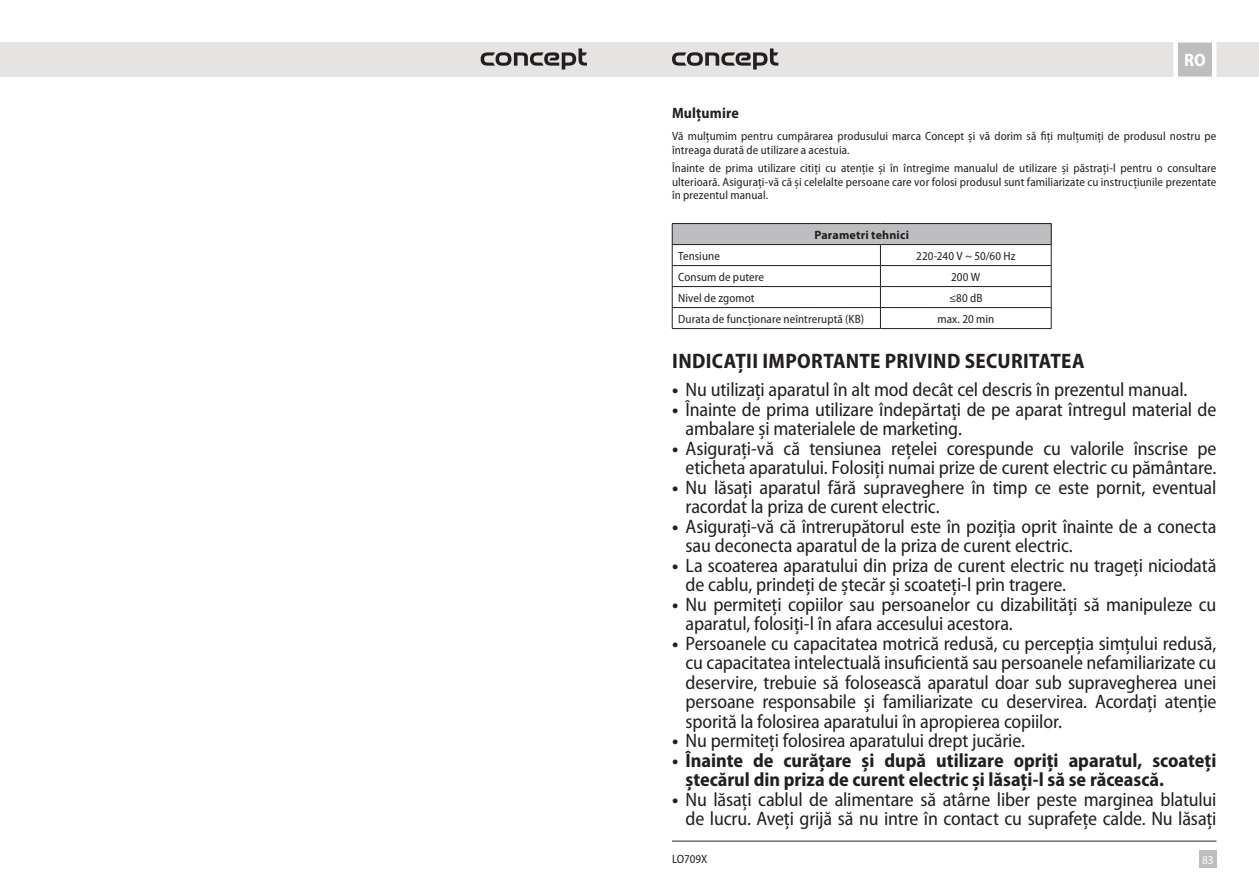
<style>
.page{position:relative;width:1259px;height:893px;background:#fff}
.page>*{position:absolute;margin:0;border:0;box-sizing:border-box;transform-origin:0 0}
.Nadpis_moje_CZ{font:700 semi-condensed 21px "Myriad Pro";letter-spacing:.015em;color:#231f20}
.t1{font:semi-condensed 19.5px/19.5px "Myriad Pro";letter-spacing:-.01em;color:#231f20}
.t2{font:700 semi-condensed 19.5px/19.5px "Myriad Pro";color:#231f20}
.t3{font:700 semi-condensed 18px "Myriad Pro";color:#fff}
.Nadpis_moje{font:700 semi-condensed 15px "Myriad Pro";letter-spacing:.005em;color:#231f20}
.Text{font:semi-condensed 12px/13.8px "Myriad Pro";letter-spacing:.005em;color:#231f20}
.Odrážky{font:semi-condensed 12px "Myriad Pro";letter-spacing:.01em;color:#231f20}
.Odrážky-2{font:700 12px "Myriad Pro";letter-spacing:.015em;color:#231f20}
.t4{font:semi-condensed 12px "Myriad Pro";color:#fff}
.s1{font-weight:700}
</style>
<div class="page">
<div style="left:629px;top:43px;width:630px;height:34px;background:#e5e4e3"></div>
<div style="left:1199px;top:850px;width:17px;height:17px;background:#bcbec0"></div>
<svg style="left:1171px;top:42px;width:47px;height:35px;background:#cdced0"></svg>
<hr style="left:672px;top:841px;width:544px;height:1px;background:#231f20">
<svg style="left:672px;top:48px;width:106px;height:22px"></svg>
<div style="left:0;top:43px;width:629px;height:34px;background:#e5e4e3"></div>
<svg style="left:480px;top:48px;width:107px;height:22px"></svg>
<div style="left:672px;top:224px;width:379px;height:21px;background:#bcbec0"></div>
<hr style="left:672px;top:223px;width:208px;height:1px;background:#231f20">
<hr style="left:880px;top:223px;width:171px;height:1px;background:#231f20">
<hr style="left:672px;top:244px;width:208px;height:1px;background:#231f20">
<hr style="left:880px;top:244px;width:171px;height:1px;background:#231f20">
<hr style="left:672px;top:265px;width:208px;height:1px;background:#231f20">
<hr style="left:880px;top:265px;width:171px;height:1px;background:#231f20">
<hr style="left:672px;top:286px;width:208px;height:1px;background:#231f20">
<hr style="left:880px;top:286px;width:171px;height:1px;background:#231f20">
<hr style="left:672px;top:307px;width:208px;height:1px;background:#231f20">
<svg style="left:672px;top:224px;width:1px;height:104px"></svg>
<hr style="left:880px;top:307px;width:171px;height:1px;background:#231f20">
<svg style="left:880px;top:245px;width:1px;height:83px"></svg>
<svg style="left:1051px;top:224px;width:1px;height:104px"></svg>
<hr style="left:672px;top:328px;width:208px;height:1px;background:#231f20">
<hr style="left:880px;top:328px;width:171px;height:1px;background:#231f20">
<p class="t3" style="left:1184px;top:50px;width:23px">RO</p>
<p class="Nadpis_moje" style="left:672px;top:104px;width:68px">Mulțumire</p>
<p class="Text" style="left:672px;top:129px;width:546px">Vă mulțumim pentru cumpărarea produsului marca Concept și vă dorim să fiți mulțumiți de produsul nostru pe întreaga durată de utilizare a acestuia.</p>
<p class="Text" style="left:672px;top:161px;width:546px;text-align:justify">Înainte de prima utilizare citiți cu atenție și în întregime manualul de utilizare și păstrați-l pentru o consultare ulterioară. Asigurați-vă că și celelalte persoane care vor folosi produsul sunt familiarizate cu instrucțiunile prezentate în prezentul manual.</p>
<p class="Odrážky-2" style="left:814px;top:228px;width:96px">Parametri tehnici</p>
<p class="Odrážky" style="left:678px;top:249px;width:43px">Tensiune</p>
<p class="Odrážky" style="left:916px;top:249px;width:101px">220-240 V ~ 50/60 Hz</p>
<p class="Odrážky" style="left:678px;top:270px;width:87px">Consum de putere</p>
<p class="Odrážky" style="left:951px;top:270px;width:31px">200 W</p>
<p class="Odrážky" style="left:678px;top:291px;width:78px">Nivel de zgomot</p>
<p class="Odrážky" style="left:949px;top:291px;width:35px">≤80 dB</p>
<p class="Odrážky" style="left:678px;top:312px;width:187px">Durata de funcționare neîntreruptă (KB)</p>
<p class="Odrážky" style="left:937px;top:312px;width:58px">max. 20 min</p>
<p class="Nadpis_moje_CZ" style="left:672px;top:350px;width:414px">INDICAȚII IMPORTANTE PRIVIND SECURITATEA</p>
<p class="t1" style="left:672px;top:381px;width:517px"><span class="s1">•</span> Nu utilizați aparatul în alt mod decât cel descris în prezentul manual.</p>
<p class="t1" style="left:685px;top:400px;width:532px;text-indent:-14px"><span class="s1">•</span> Înainte de prima utilizare îndepărtați de pe aparat întregul material de ambalare și materialele de marketing.</p>
<p class="t1" style="left:672px;top:439px;width:546px;text-align:right"><span class="s1">•</span> Asigurați-vă că tensiunea rețelei corespunde cu valorile înscrise pe eticheta aparatului. Folosiți numai prize de curent electric cu pământare.</p>
<p class="t1" style="left:685px;top:478px;width:532px;text-indent:-14px"><span class="s1">•</span> Nu lăsați aparatul fără supraveghere în timp ce este pornit, eventual racordat la priza de curent electric.</p>
<p class="t1" style="left:685px;top:517px;width:532px;text-indent:-14px"><span class="s1">•</span> Asigurați-vă că întrerupătorul este în poziția oprit înainte de a conecta sau deconecta aparatul de la priza de curent electric.</p>
<p class="t1" style="left:685px;top:556px;width:532px;text-indent:-14px"><span class="s1">•</span> La scoaterea aparatului din priza de curent electric nu trageți niciodată de cablu, prindeți de ștecăr și scoateți-l prin tragere.</p>
<p class="t1" style="left:685px;top:595px;width:532px;text-indent:-14px"><span class="s1">•</span> Nu permiteți copiilor sau persoanelor cu dizabilități să manipuleze cu aparatul, folosiți-l în afara accesului acestora.</p>
<p class="t1" style="left:685px;top:634px;width:532px;text-align:justify;text-indent:-14px"><span class="s1">•</span> Persoanele cu capacitatea motrică redusă, cu percepția simțului redusă, cu capacitatea intelectuală insuficientă sau persoanele nefamiliarizate cu deservire, trebuie să folosească aparatul doar sub supravegherea unei persoane responsabile și familiarizate cu deservirea. Acordați atenție sporită la folosirea aparatului în apropierea copiilor.</p>
<p class="t1" style="left:672px;top:732px;width:354px"><span class="s1">•</span> Nu permiteți folosirea aparatului drept jucărie.</p>
<p class="t2" style="left:685px;top:751px;width:532px;text-indent:-14px">• Înainte de curățare și după utilizare opriți aparatul, scoateți ștecărul din priza de curent electric și lăsați-l să se răcească.</p>
<p class="t1" style="left:672px;top:790px;width:546px;text-align:right"><span class="s1">•</span> Nu lăsați cablul de alimentare să atârne liber peste marginea blatului de lucru. Aveți grijă să nu intre în contact cu suprafețe calde. Nu lăsați</p>
<p class="Text" style="left:672px;top:852px;width:37px">LO709X</p>
<p class="t4" style="left:1202px;top:853px;width:13px">83</p>
</div>
